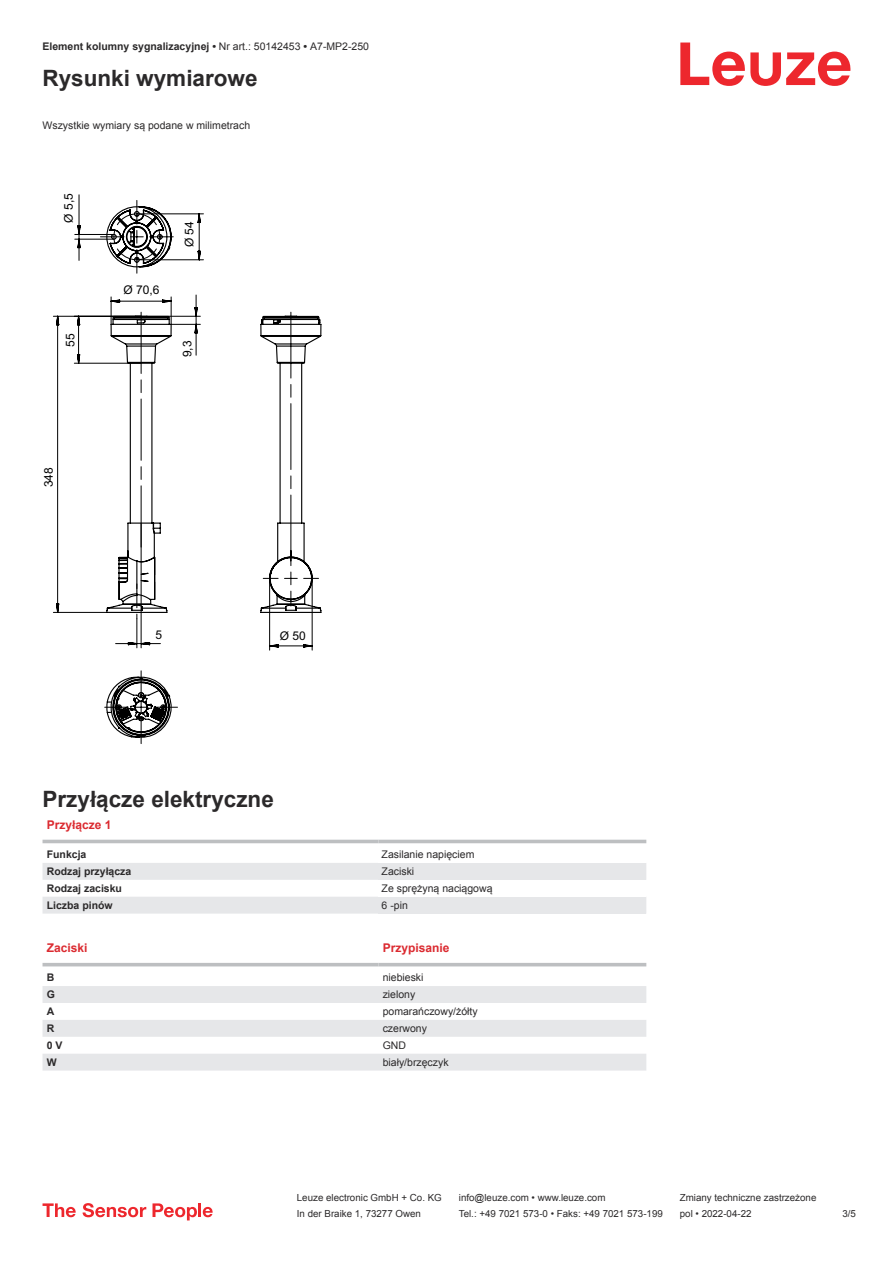
<style>
.page{position:relative;width:893px;height:1263px;background:#fff}
.page>*{position:absolute;margin:0;border:0;box-sizing:border-box;transform-origin:0 0}
.t1{font:700 22.5px "Arial";color:#2b292a}
.t2{font:700 12px "Arial";color:#db2a30}
.t3{font:12px "Arial";color:#000}
.t4{font:10.5px "Arial";color:#2b292a}
.t5{font:700 10.5px "Arial";color:#2b292a}
.t6{font:9.75px "Arial";color:#2b292a}
.s1{font-weight:400}
</style>
<div class="page">
<svg style="left:680px;top:43px;width:170px;height:43px"></svg>
<svg style="left:43px;top:839px;width:603px;height:5px"></svg>
<svg style="left:43px;top:863px;width:335px;height:50px"></svg>
<hr style="left:43px;top:840px;width:335px;height:3px;background:#bdbfc1">
<hr style="left:378px;top:840px;width:268px;height:3px;background:#bdbfc1">
<div style="left:378px;top:863px;width:268px;height:17px;background:#e6e7e9"></div>
<div style="left:378px;top:897px;width:268px;height:16px;background:#e6e7e9"></div>
<svg style="left:43px;top:966px;width:603px;height:1px"></svg>
<svg style="left:43px;top:986px;width:603px;height:84px;fill:#e6e7e9"></svg>
<hr style="left:43px;top:963px;width:335px;height:3px;background:#bdbfc1">
<hr style="left:378px;top:963px;width:268px;height:3px;background:#bdbfc1">
<svg style="left:43px;top:1203px;width:33px;height:14px"></svg>
<svg style="left:83px;top:1203px;width:63px;height:14px"></svg>
<svg style="left:153px;top:1203px;width:44px;height:17px"></svg>
<hr style="left:198px;top:1203px;width:3px;height:14px;background:#ed272d">
<svg style="left:203px;top:1207px;width:10px;height:10px"></svg>
<svg style="left:53px;top:194px;width:27px;height:419px"></svg>
<svg style="left:77px;top:200px;width:242px;height:544px"></svg>
<svg style="left:114px;top:211px;width:47px;height:52px"></svg>
<p class="t5" style="left:43px;top:42px;width:328px">Element kolumny sygnalizacyjnej • <span class="s1">Nr art.: 50142453</span> • <span class="s1">A7-MP2-250</span></p>
<h1 class="t1" style="left:43px;top:69px;width:217px">Rysunki wymiarowe</h1>
<p class="t4" style="left:43px;top:118px;width:209px">Wszystkie wymiary są podane w milimetrach</p>
<p class="t3" style="left:64px;top:223px;width:31px;rotate:-90deg">Ø 5,5</p>
<p class="t3" style="left:66px;top:347px;width:15px;rotate:-90deg">55</p>
<p class="t3" style="left:44px;top:487px;width:22px;rotate:-90deg">348</p>
<p class="t3" style="left:123px;top:286px;width:38px">Ø 70,6</p>
<p class="t3" style="left:184px;top:247px;width:28px;rotate:-90deg">Ø 54</p>
<p class="t3" style="left:182px;top:357px;width:18px;rotate:-90deg">9,3</p>
<p class="t3" style="left:156px;top:630px;width:8px">5</p>
<p class="t3" style="left:280px;top:631px;width:28px">Ø 50</p>
<h1 class="t1" style="left:43px;top:783px;width:233px">Przyłącze elektryczne</h1>
<p class="t2" style="left:47px;top:816px;width:66px">Przyłącze 1</p>
<p class="t5" style="left:47px;top:850px;width:41px">Funkcja</p>
<p class="t4" style="left:382px;top:847px;width:94px">Zasilanie napięciem</p>
<p class="t5" style="left:47px;top:864px;width:86px">Rodzaj przyłącza</p>
<p class="t4" style="left:382px;top:867px;width:34px">Zaciski</p>
<p class="t5" style="left:47px;top:884px;width:77px">Rodzaj zacisku</p>
<p class="t4" style="left:382px;top:881px;width:112px">Ze sprężyną naciągową</p>
<p class="t5" style="left:47px;top:901px;width:67px">Liczba pinów</p>
<p class="t4" style="left:382px;top:898px;width:28px">6 -pin</p>
<p class="t2" style="left:47px;top:943px;width:42px">Zaciski</p>
<p class="t2" style="left:383px;top:943px;width:68px">Przypisanie</p>
<p class="t5" style="left:47px;top:973px;width:9px">B</p>
<p class="t4" style="left:383px;top:970px;width:42px">niebieski</p>
<p class="t5" style="left:47px;top:990px;width:10px">G</p>
<p class="t4" style="left:383px;top:987px;width:34px">zielony</p>
<p class="t5" style="left:47px;top:1007px;width:9px">A</p>
<p class="t4" style="left:383px;top:1004px;width:97px">pomarańczowy/żółty</p>
<p class="t5" style="left:47px;top:1024px;width:9px">R</p>
<p class="t4" style="left:383px;top:1024px;width:46px">czerwony</p>
<p class="t5" style="left:47px;top:1041px;width:17px">0 V</p>
<p class="t4" style="left:383px;top:1038px;width:25px">GND</p>
<p class="t5" style="left:47px;top:1058px;width:11px">W</p>
<p class="t4" style="left:383px;top:1055px;width:67px">biały/brzęczyk</p>
<p class="t6" style="left:297px;top:1191px;width:146px">Leuze electronic GmbH + Co. KG</p>
<p class="t6" style="left:459px;top:1191px;width:148px">info@leuze.com • www.leuze.com</p>
<p class="t6" style="left:680px;top:1191px;width:138px">Zmiany techniczne zastrzeżone</p>
<p class="t6" style="left:297px;top:1210px;width:126px">In der Braike 1, 73277 Owen</p>
<p class="t6" style="left:459px;top:1207px;width:205px">Tel.: +49 7021 573-0 • Faks: +49 7021 573-199</p>
<p class="t6" style="left:680px;top:1207px;width:73px">pol • 2022-04-22</p>
<p class="t6" style="left:842px;top:1210px;width:15px">3 /5</p>
</div>
